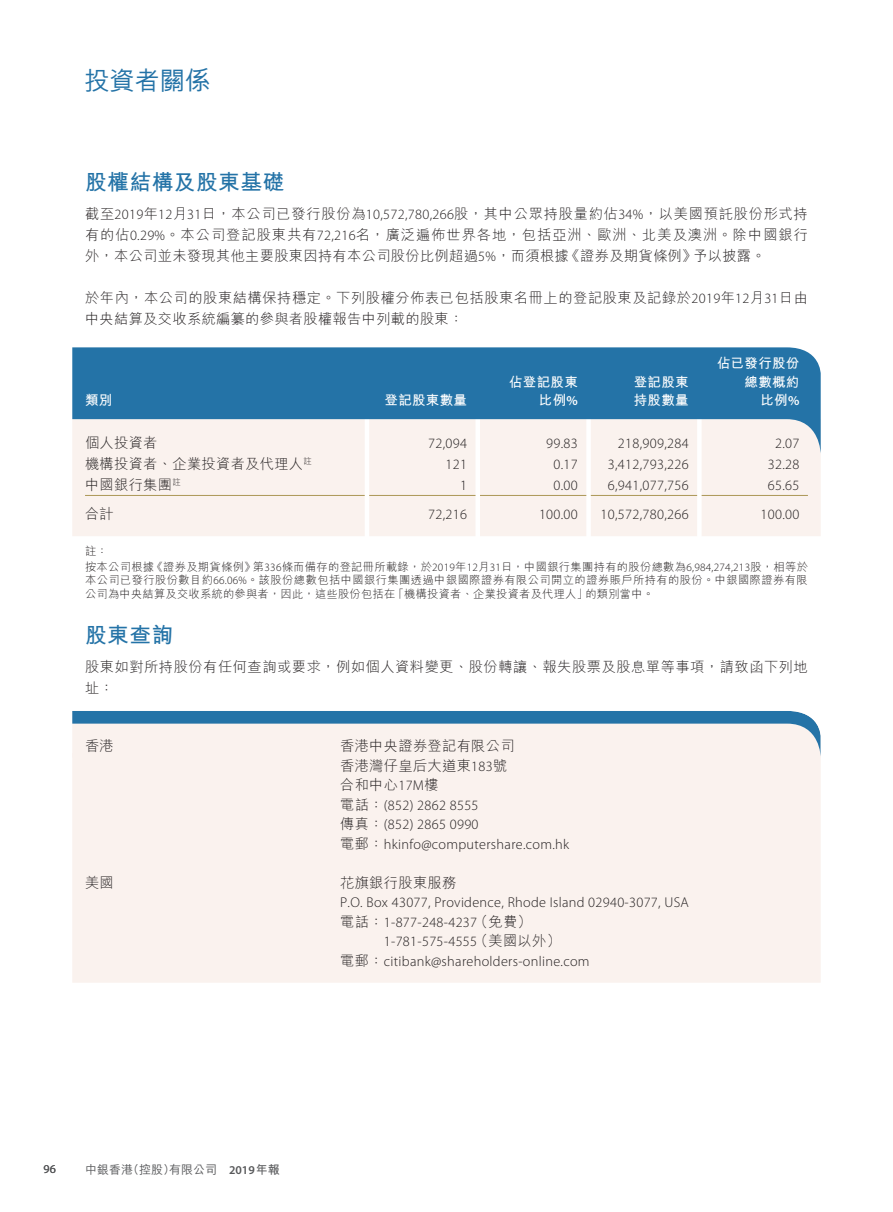
<style>
.page{position:relative;width:893px;height:1212px;background:#fff}
.page>*{position:absolute;margin:0;border:0;box-sizing:border-box;transform-origin:0 0}
.t1{font:500 25.5px "M Hei HK";letter-spacing:-.01em;color:#2473a7}
.t2{font:700 21.75px "M Hei HK";letter-spacing:.02em;color:#2473a7}
.t3{font:300 14.25px/19.5px "Myriad Pro";letter-spacing:.02em;color:#231f20}
.t4{font:300 14.25px/21px "M Hei HK";letter-spacing:.02em;color:#231f20}
.t5{font:300 14.25px/21px "M Hei HK";letter-spacing:.04em;color:#231f20}
.t6{font:700 13.5px/18.8px "M Hei HK";letter-spacing:.02em;color:#fff;text-align:right}
.t7{font:500 12px "M Hei HK";color:#57585a}
.t8{font:12px "Myriad Pro";color:#57585a}
.t9{font:300 11.25px/15.6px "M Hei HK";letter-spacing:.03em;color:#231f20}
.s1{font-family:"Myriad Pro"}
.s2{font-family:"Myriad Pro";font-weight:600}
.s3{font-family:"M Hei HK"}
.s4{font-weight:700}
</style>
<div class="page">
<div style="left:72px;top:454px;width:749px;height:82px;background:#faf2ee"></div>
<svg style="left:72px;top:347px;width:749px;height:107px;background:#6a9cbe"></svg>
<hr style="left:85px;top:495px;width:280px;height:1px;background:#ab9756">
<hr style="left:369px;top:495px;width:106px;height:1px;background:#ab9756">
<hr style="left:480px;top:495px;width:106px;height:1px;background:#ab9756">
<hr style="left:591px;top:495px;width:106px;height:1px;background:#ab9756">
<hr style="left:702px;top:495px;width:106px;height:1px;background:#ab9756">
<div style="left:72px;top:757px;width:749px;height:226px;background:#faf2ee"></div>
<svg style="left:72px;top:711px;width:749px;height:46px;background:#bfcfda"></svg>
<h1 class="t1" style="left:84px;top:62px;width:128px">投資者關係</h1>
<h2 class="t2" style="left:85px;top:166px;width:201px">股權結構及股東基礎</h2>
<p class="t4" style="left:85px;top:203px;width:724px;text-align:justify">截至<span class="s1">2019</span>年<span class="s1">12</span>月<span class="s1">31</span>日，本公司已發行股份為<span class="s1">10,572,780,266</span>股，其中公眾持股量約佔<span class="s1">34%</span>，以美國預託股份形式持有的佔<span class="s1">0.29%</span>。本公司登記股東共有<span class="s1">72,216</span>名，廣泛遍佈世界各地，包括亞洲、歐洲、北美及澳洲。除中國銀行外，本公司並未發現其他主要股東因持有本公司股份比例超過<span class="s1">5%</span>，而須根據《證券及期貨條例》予以披露。</p>
<p class="t5" style="left:85px;top:287px;width:724px">於年內，本公司的股東結構保持穩定。下列股權分佈表已包括股東名冊上的登記股東及記錄於<span class="s1">2019</span>年<span class="s1">12</span>月<span class="s1">31</span>日由中央結算及交收系統編纂的參與者股權報告中列載的股東：</p>
<p class="t6" style="left:85px;top:390px;width:29px">類別</p>
<p class="t6" style="left:385px;top:390px;width:84px">登記股東數量</p>
<p class="t6" style="left:509px;top:371px;width:70px">佔登記股東比例<span class="s2">%</span></p>
<p class="t6" style="left:634px;top:371px;width:56px;text-align:left">登記股東持股數量</p>
<p class="t6" style="left:717px;top:352px;width:84px">佔已發行股份總數概約<br>比例<span class="s2">%</span></p>
<p class="t4" style="left:85px;top:432px;width:74px">個人投資者</p>
<p class="t3" style="left:428px;top:433px;width:40px">72,094</p>
<p class="t3" style="left:546px;top:433px;width:33px">99.83</p>
<p class="t3" style="left:618px;top:433px;width:72px">218,909,284</p>
<p class="t3" style="left:775px;top:433px;width:26px">2.07</p>
<p class="t4" style="left:85px;top:453px;width:228px">機構投資者、企業投資者及代理人<sup>註</sup></p>
<p class="t3" style="left:445px;top:454px;width:23px">121</p>
<p class="t3" style="left:553px;top:454px;width:26px">0.17</p>
<p class="t3" style="left:608px;top:454px;width:82px">3,412,793,226</p>
<p class="t3" style="left:768px;top:454px;width:33px">32.28</p>
<p class="t4" style="left:85px;top:474px;width:97px">中國銀行集團<sup>註</sup></p>
<p class="t3" style="left:460px;top:475px;width:8px">1</p>
<p class="t3" style="left:553px;top:475px;width:26px">0.00</p>
<p class="t3" style="left:608px;top:475px;width:82px">6,941,077,756</p>
<p class="t3" style="left:768px;top:475px;width:33px">65.65</p>
<p class="t4" style="left:85px;top:503px;width:30px">合計</p>
<p class="t3" style="left:428px;top:505px;width:40px">72,216</p>
<p class="t3" style="left:539px;top:505px;width:40px">100.00</p>
<p class="t3" style="left:601px;top:505px;width:90px">10,572,780,266</p>
<p class="t3" style="left:761px;top:505px;width:40px">100.00</p>
<p class="t9" style="left:85px;top:543px;width:724px">註：<br>按本公司根據《證券及期貨條例》第<span class="s1">336</span>條而備存的登記冊所載錄，於<span class="s1">2019</span>年<span class="s1">12</span>月<span class="s1">31</span>日，中國銀行集團持有的股份總數為<span class="s1">6,984,274,213</span>股，相等於</p>
<p class="t9" style="left:85px;top:573px;width:724px;line-height:13.5px">本公司已發行股份數目約<span class="s1">66.06%</span>。該股份總數包括中國銀行集團透過中銀國際證券有限公司開立的證券賬戶所持有的股份。中銀國際證券有限公司為中央結算及交收系統的參與者，因此，這些股份包括在「機構投資者、企業投資者及代理人」的類別當中。</p>
<h2 class="t2" style="left:85px;top:619px;width:90px">股東查詢</h2>
<p class="t4" style="left:85px;top:656px;width:724px">股東如對所持股份有任何查詢或要求，例如個人資料變更、股份轉讓、報失股票及股息單等事項，請致函下列地址：</p>
<p class="t4" style="left:85px;top:735px;width:30px">香港</p>
<p class="t4" style="left:340px;top:736px;width:176px;line-height:19.5px">香港中央證券登記有限公司香港灣仔皇后大道東<span class="s1">183</span>號合和中心<span class="s1">17M</span>樓</p>
<p class="t3" style="left:340px;top:795px;width:230px"><span class="s3">電話：</span>(852) 2862 8555<br><span class="s3">傳真：</span>(852) 2865 0990<br><span class="s3">電郵：</span>hkinfo@computershare.com.hk</p>
<p class="t4" style="left:85px;top:871px;width:30px">美國</p>
<p class="t4" style="left:340px;top:871px;width:118px">花旗銀行股東服務</p>
<p class="t3" style="left:340px;top:893px;width:350px">P.O. Box 43077, Providence, Rhode Island 02940-3077, USA</p>
<p class="t3" style="left:340px;top:912px;width:193px"><span class="s3">電話：</span>1-877-248-4237<span class="s3">（免費）</span></p>
<p class="t3" style="left:384px;top:932px;width:179px">1-781-575-4555<span class="s3">（美國以外）</span></p>
<p class="t3" style="left:340px;top:951px;width:251px"><span class="s3">電郵：</span>citibank@shareholders-online.com</p>
<p class="t8" style="left:44px;top:1161px;width:14px">96</p>
<p class="t7" style="left:85px;top:1160px;width:196px">中銀香港（控股）有限公司 <span class="s2">2019</span><span class="s4">年報</span></p>
</div>
